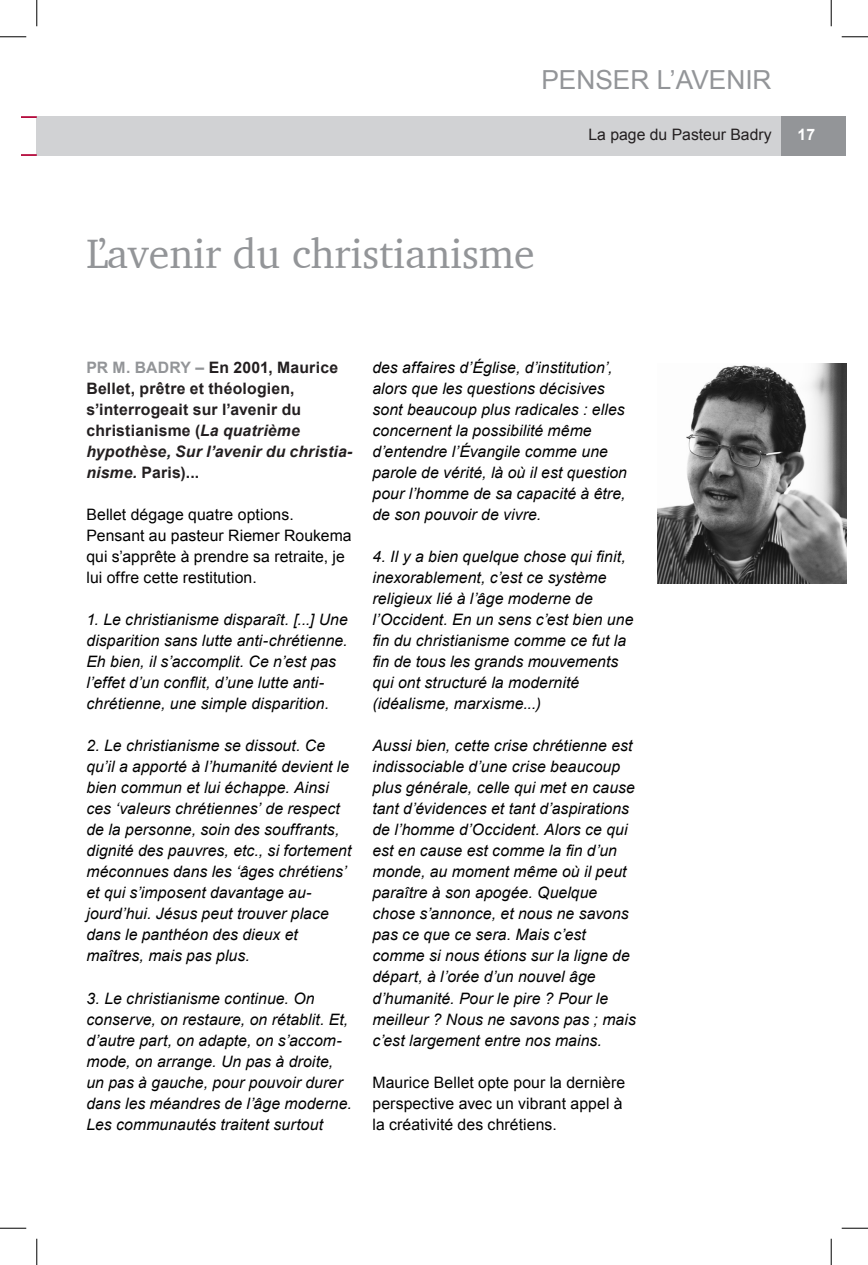
<style>
.page{position:relative;width:868px;height:1265px;background:#fff}
.page>*{position:absolute;margin:0;border:0;box-sizing:border-box;transform-origin:0 0}
.ARTICLE_Titre_2__pet{font:42px "Charter";color:#939598}
.HAUT_DE_PAGE_Titre{font:26.25px "Arial";color:#939598}
.ARTICLE_Texte{font:italic 15.75px/21px "Arial";letter-spacing:.005em;color:#000}
.ARTICLE_Texte-2{font:15.75px/21px "Arial";letter-spacing:.005em;color:#000}
.ARTICLE_Chapeau{font:700 15.75px/21px "Arial";letter-spacing:.01em;color:#231f20}
.HAUT_DE_PAGE_Sous-ti{font:15.75px "Arial";color:#231f20}
.HAUT_DE_PAGE_Numéro{font:700 15.75px "Arial";color:#fff}
.s1{color:#939598}
.s2{font-style:italic}
</style>
<div class="page">
<div style="left:37px;top:116px;width:808px;height:40px;background:#d1d2d4"></div>
<div style="left:781px;top:116px;width:64px;height:40px;background:#939598"></div>
<svg style="left:22px;top:116px;width:15px;height:2px"></svg>
<svg style="left:22px;top:154px;width:15px;height:2px"></svg>
<img style="left:657px;top:363px;width:188px;height:221px">
<svg style="left:0;top:36px;width:26px;height:1px"></svg>
<svg style="left:841px;top:36px;width:26px;height:1px"></svg>
<svg style="left:0;top:1227px;width:26px;height:1px"></svg>
<svg style="left:841px;top:1227px;width:26px;height:1px"></svg>
<svg style="left:36px;top:0;width:1px;height:26px"></svg>
<svg style="left:36px;top:1238px;width:1px;height:26px"></svg>
<svg style="left:830px;top:0;width:1px;height:26px"></svg>
<svg style="left:830px;top:1238px;width:1px;height:26px"></svg>
<p class="HAUT_DE_PAGE_Titre" style="left:541px;top:63px;width:232px">PENSER L’AVENIR</p>
<p class="ARTICLE_Titre_2__pet" style="left:86px;top:217px;width:450px">L’avenir du christianisme</p>
<p class="HAUT_DE_PAGE_Sous-ti" style="left:588px;top:124px;width:184px">La page du Pasteur Badry</p>
<p class="HAUT_DE_PAGE_Numéro" style="left:797px;top:124px;width:19px">17</p>
<p class="ARTICLE_Chapeau" style="left:86px;top:357px;width:267px"><span class="s1">PR M. BADRY –</span> En 2001, Maurice<br>Bellet, prêtre et théologien, s’interrogeait sur l’avenir du christianisme (<span class="s2">La quatrième hypothèse, Sur l’avenir du christia&shy;nisme.</span> Paris)...</p>
<p class="ARTICLE_Texte-2" style="left:86px;top:504px;width:266px">Bellet dégage quatre options.<br>Pensant au pasteur Riemer Roukema qui s’apprête à prendre sa retraite, je lui offre cette restitution.</p>
<p class="ARTICLE_Texte" style="left:86px;top:609px;width:263px">1. Le christianisme disparaît. [...] Une disparition sans lutte anti-chrétienne.<br>Eh bien, il s’accomplit. Ce n’est pas l’effet d’un conflit, d’une lutte anti&shy;chrétienne, une simple disparition.</p>
<p class="ARTICLE_Texte" style="left:86px;top:735px;width:266px">2. Le christianisme se dissout. Ce qu’il a apporté à l’humanité devient le bien commun et lui échappe. Ainsi ces ‘valeurs chrétiennes’ de respect de la personne, soin des souffrants, dignité des pauvres, etc., si fortement méconnues dans les ‘âges chrétiens’ et qui s’imposent davantage au&shy;jourd’hui. Jésus peut trouver place dans le panthéon des dieux et maîtres, mais pas plus.</p>
<p class="ARTICLE_Texte" style="left:86px;top:987px;width:267px">3. Le christianisme continue. On conserve, on restaure, on rétablit. Et, d’autre part, on adapte, on s’accom&shy;mode, on arrange. Un pas à droite, un pas à gauche, pour pouvoir durer dans les méandres de l’âge moderne.<br>Les communautés traitent surtout</p>
<p class="ARTICLE_Texte" style="left:372px;top:357px;width:256px">des affaires d’Église, d’institution’, alors que les questions décisives sont beaucoup plus radicales : elles concernent la possibilité même d’entendre l’Évangile comme une parole de vérité, là où il est question pour l’homme de sa capacité à être, de son pouvoir de vivre.</p>
<p class="ARTICLE_Texte" style="left:372px;top:546px;width:262px">4. Il y a bien quelque chose qui finit, inexorablement, c’est ce système religieux lié à l’âge moderne de l’Occident. En un sens c’est bien une fin du christianisme comme ce fut la fin de tous les grands mouvements qui ont structuré la modernité (idéalisme, marxisme...)</p>
<p class="ARTICLE_Texte" style="left:372px;top:735px;width:265px">Aussi bien, cette crise chrétienne est indissociable d’une crise beaucoup plus générale, celle qui met en cause tant d’évidences et tant d’aspirations de l’homme d’Occident. Alors ce qui est en cause est comme la fin d’un monde, au moment même où il peut paraître à son apogée. Quelque chose s’annonce, et nous ne savons pas ce que ce sera. Mais c’est comme si nous étions sur la ligne de départ, à l’orée d’un nouvel âge d’humanité. Pour le pire ? Pour le meilleur ? Nous ne savons pas ; mais c’est largement entre nos mains.</p>
<p class="ARTICLE_Texte-2" style="left:372px;top:1071px;width:254px">Maurice Bellet opte pour la dernière perspective avec un vibrant appel à la créativité des chrétiens.</p>
</div>
